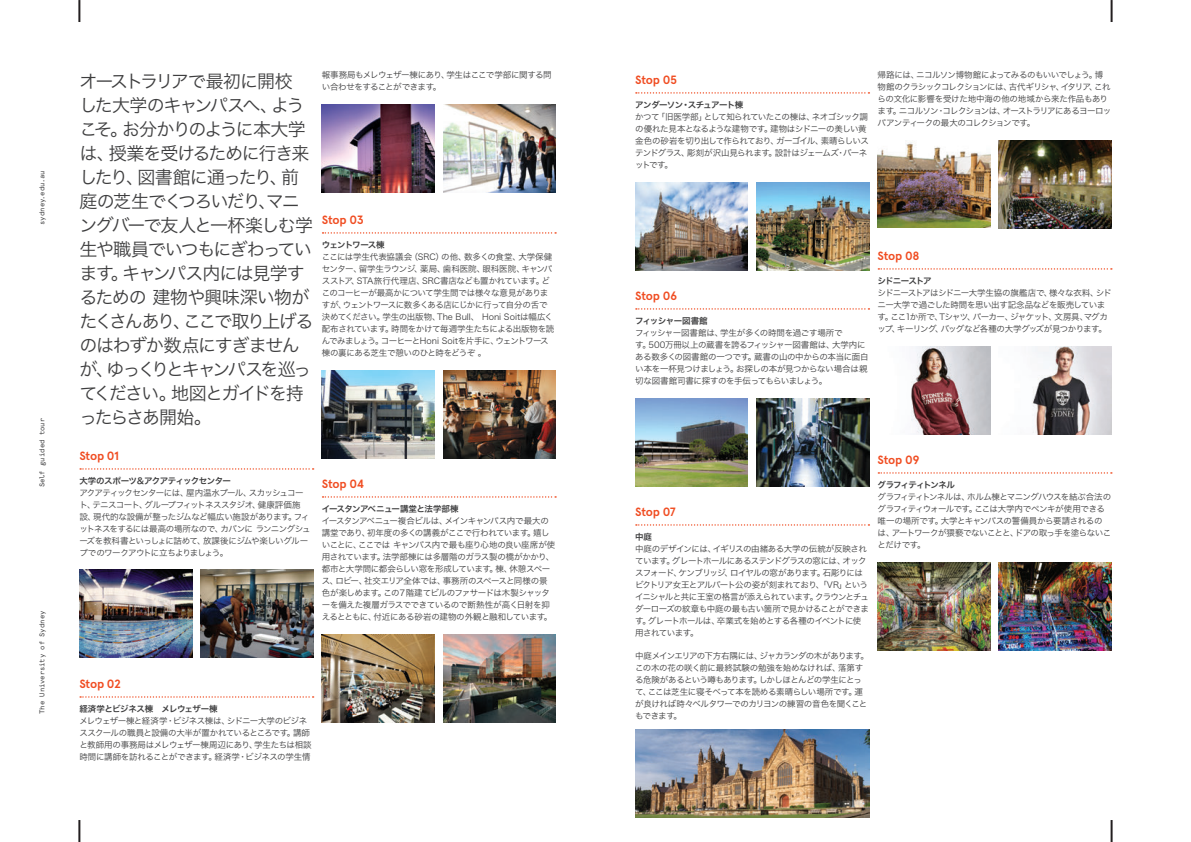
<style>
.page{position:relative;width:1191px;height:842px;background:#fff}
.page>*{position:absolute;margin:0;border:0;box-sizing:border-box;transform-origin:0 0}
.t1{font:18px/24px "Hira Kaku Pro W3";letter-spacing:-.085em;color:#3e3e3f}
.t2{font:700 12px "Apercu Pro";letter-spacing:-.02em;color:#f04d22}
.t3{font:8.5px/12px "Hira Kaku Pro W3";letter-spacing:-.055em;color:#3e3e3f}
.t4{font:8.5px "Hira Kaku Pro W6";letter-spacing:-.07em;color:#3e3e3f}
.t5{font:8.5px "Hira Kaku Pro W6";letter-spacing:-.05em;color:#3e3e3f}
.t6{font:8.5px "Hira Kaku Pro W6";letter-spacing:-.095em;color:#3e3e3f}
.t7{font:8.5px "Hira Kaku Pro W6";letter-spacing:-.11em;color:#3e3e3f}
.t8{font:8.5px "Hira Kaku Pro W6";letter-spacing:-.105em;color:#3e3e3f}
.t9{font:7px "Apercu Pro Mono";color:#3e3e3f}
</style>
<div class="page">
<svg style="left:80px;top:468px;width:234px;height:2px"></svg>
<svg style="left:80px;top:696px;width:234px;height:2px"></svg>
<img style="left:79px;top:570px;width:113px;height:88px">
<img style="left:201px;top:570px;width:112px;height:88px">
<svg style="left:322px;top:232px;width:234px;height:2px"></svg>
<svg style="left:322px;top:496px;width:234px;height:2px"></svg>
<img style="left:322px;top:105px;width:112px;height:88px">
<img style="left:443px;top:105px;width:113px;height:88px">
<img style="left:322px;top:371px;width:112px;height:87px">
<img style="left:443px;top:371px;width:113px;height:87px">
<img style="left:322px;top:635px;width:112px;height:88px">
<img style="left:443px;top:635px;width:113px;height:88px">
<svg style="left:636px;top:92px;width:233px;height:2px"></svg>
<svg style="left:636px;top:308px;width:233px;height:2px"></svg>
<svg style="left:636px;top:524px;width:233px;height:2px"></svg>
<img style="left:635px;top:183px;width:113px;height:87px">
<img style="left:756px;top:183px;width:113px;height:87px">
<img style="left:635px;top:399px;width:113px;height:88px">
<img style="left:756px;top:399px;width:113px;height:88px">
<img style="left:635px;top:729px;width:234px;height:88px">
<svg style="left:878px;top:268px;width:233px;height:2px"></svg>
<svg style="left:878px;top:472px;width:233px;height:2px"></svg>
<img style="left:877px;top:142px;width:113px;height:85px">
<img style="left:999px;top:141px;width:112px;height:88px">
<img style="left:911px;top:346px;width:79px;height:88px">
<img style="left:1032px;top:346px;width:79px;height:88px">
<img style="left:877px;top:563px;width:113px;height:87px">
<img style="left:999px;top:563px;width:112px;height:87px">
<hr style="left:78px;top:0;width:2px;height:22px;background:#231f20">
<hr style="left:1110px;top:0;width:2px;height:22px;background:#231f20">
<hr style="left:78px;top:820px;width:2px;height:22px;background:#231f20">
<hr style="left:1110px;top:820px;width:2px;height:22px;background:#231f20">
<p class="t9" style="left:37px;top:225px;width:56px;rotate:-90deg">sydney.edu.au</p>
<p class="t9" style="left:37px;top:487px;width:71px;rotate:-90deg">Self guided tour</p>
<p class="t9" style="left:37px;top:714px;width:105px;rotate:-90deg">The University of Sydney</p>
<p class="t1" style="left:79px;top:68px;width:235px">オーストラリアで最初に開校した大学のキャンパスへ、ようこそ。お分かりのように本大学は、授業を受けるために行き来したり、図書館に通ったり、前庭の芝生でくつろいだり、マニングバーで友人と一杯楽しむ学生や職員でいつもにぎわっています。キャンパス内には見学するための 建物や興味深い物がたくさんあり、ここで取り上げるのはわずか数点にすぎませんが、ゆっくりとキャンパスを巡ってください。地図とガイドを持ったらさあ開始。</p>
<h2 class="t2" style="left:79px;top:446px;width:41px">Stop 01</h2>
<p class="t4" style="left:79px;top:473px;width:153px">大学のスポーツ＆アクアティックセンター</p>
<p class="t3" style="left:79px;top:486px;width:233px">アクアティックセンターには、屋内温水プール、スカッシュコート、テニスコート、グループフィットネススタジオ、健康評価施設、現代的な設備が整ったジムなど幅広い施設があります。フィットネスをするには最高の場所なので、カバンに ランニングシューズを教科書といっしょに詰めて、放課後にジムや楽しいグループでのワークアウトに立ちよりましょう。</p>
<p class="t3" style="left:322px;top:69px;width:231px">報事務局もメレウェザー棟にあり、学生はここで学部に関する問い合わせをすることができます。</p>
<h2 class="t2" style="left:322px;top:210px;width:43px">Stop 03</h2>
<p class="t7" style="left:322px;top:237px;width:64px">ウェントワース棟</p>
<p class="t3" style="left:322px;top:250px;width:234px">ここには学生代表協議会（SRC）の他、数多くの食堂、大学保健センター、留学生ラウンジ、薬局、歯科医院、眼科医院、キャンパスストア、STA旅行代理店、SRC書店なども置かれています。どこのコーヒーが最高かについて学生間では様々な意見がありますが、ウェントワースに数多くある店にじかに行って自分の舌で決めてください。学生の出版物、The Bull、 Honi Soitは幅広く配布されています。時間をかけて毎週学生たちによる出版物を読んでみましょう。コーヒーとHoni Soitを片手に、ウェントワース棟の裏にある芝生で憩いのひと時をどうぞ 。</p>
<h2 class="t2" style="left:322px;top:474px;width:44px">Stop 04</h2>
<p class="t4" style="left:322px;top:501px;width:138px">イースタンアベニュー講堂と法学部棟</p>
<p class="t3" style="left:322px;top:514px;width:235px">イースタンアベニュー複合ビルは、メインキャンパス内で最大の講堂であり、初年度の多くの講義がここで行われています。嬉しいことに、ここでは キャンパス内で最も座り心地の良い座席が使用されています。法学部棟には多層階のガラス製の橋がかかり、都市と大学間に都会らしい窓を形成しています。棟、休憩スペース、ロビー、社交エリア全体では、事務所のスペースと同様の景色が楽しめます。この７階建てビルのファサードは木製シャッターを備えた複層ガラスでできているので断熱性が高く日射を抑えるとともに、付近にある砂岩の建物の外観と融和しています。</p>
<h2 class="t2" style="left:79px;top:674px;width:43px">Stop 02</h2>
<p class="t5" style="left:79px;top:701px;width:140px">経済学とビジネス棟　メレウェザー棟</p>
<p class="t3" style="left:79px;top:714px;width:234px">メレウェザー棟と経済学・ビジネス棟は、シドニー大学のビジネススクールの職員と設備の大半が置かれているところです。講師と教師用の事務局はメレウェザー棟周辺にあり、学生たちは相談時間に講師を訪れることができます。経済学・ビジネスの学生情</p>
<h2 class="t2" style="left:635px;top:70px;width:43px">Stop 05</h2>
<p class="t4" style="left:635px;top:97px;width:110px">アンダーソン・スチュアート棟</p>
<p class="t3" style="left:635px;top:110px;width:235px">かつて「旧医学部」として知られていたこの棟は、ネオゴシック調の優れた見本となるような建物です。建物はシドニーの美しい黄金色の砂岩を切り出して作られており、ガーゴイル、素晴らしいステンドグラス、彫刻が沢山見られます。設計はジェームズ・バーネットです。</p>
<p class="t3" style="left:877px;top:69px;width:235px">帰路には、ニコルソン博物館によってみるのもいいでしょう。博物館のクラシックコレクションには、古代ギリシャ、イタリア、これらの文化に影響を受けた地中海の他の地域から来た作品もあります。ニコルソン・コレクションは、オーストラリアにあるヨーロッパアンティークの最大のコレクションです。</p>
<h2 class="t2" style="left:635px;top:286px;width:43px">Stop 06</h2>
<p class="t4" style="left:635px;top:313px;width:74px">フィッシャー図書館</p>
<p class="t3" style="left:635px;top:326px;width:235px">フィッシャー図書館は、学生が多くの時間を過ごす場所で<br>す。500万冊以上の蔵書を誇るフィッシャー図書館は、大学内にある数多くの図書館の一つです。蔵書の山の中からの本当に面白い本を一杯見つけましょう。お探しの本が見つからない場合は親切な図書館司書に探すのを手伝ってもらいましょう。</p>
<h2 class="t2" style="left:877px;top:246px;width:44px">Stop 08</h2>
<p class="t8" style="left:877px;top:273px;width:56px">シドニーストア</p>
<p class="t3" style="left:877px;top:286px;width:235px">シドニーストアはシドニー大学生協の旗艦店で、様々な衣料、シドニー大学で過ごした時間を思い出す記念品などを販売しています。ここ1か所で、Tシャツ、パーカー、ジャケット、文房具、マグカップ、キーリング、バッグなど各種の大学グッズが見つかります。</p>
<h2 class="t2" style="left:635px;top:502px;width:42px">Stop 07</h2>
<p class="t4" style="left:635px;top:529px;width:18px">中庭</p>
<p class="t3" style="left:635px;top:542px;width:235px">中庭のデザインには、イギリスの由緒ある大学の伝統が反映されています。グレートホールにあるステンドグラスの窓には、オックスフォード、ケンブリッジ、ロイヤルの窓があります。石彫りにはビクトリア女王とアルバート公の姿が刻まれており、「VR」というイニシャルと共に王室の格言が添えられています。クラウンとチュダーローズの紋章も中庭の最も古い箇所で見かけることができます。グレートホールは、卒業式を始めとする各種のイベントに使用されています。</p>
<p class="t3" style="left:635px;top:649px;width:235px">中庭メインエリアの下方右隅には、ジャカランダの木があります。この木の花の咲く前に最終試験の勉強を始めなければ、落第する危険があるという噂もあります。しかしほとんどの学生にとって、ここは芝生に寝そべって本を読める素晴らしい場所です。運が良ければ時々ベルタワーでのカリヨンの練習の音色を聞くこともできます。</p>
<h2 class="t2" style="left:877px;top:450px;width:43px">Stop 09</h2>
<p class="t6" style="left:877px;top:477px;width:79px">グラフィティトンネル</p>
<p class="t3" style="left:877px;top:490px;width:235px">グラフィティトンネルは、ホルム棟とマニングハウスを結ぶ合法のグラフィティウォールです。ここは大学内でペンキが使用できる唯一の場所です。大学とキャンパスの警備員から要請されるのは、アートワークが猥褻でないことと、ドアの取っ手を塗らないことだけです。</p>
</div>
